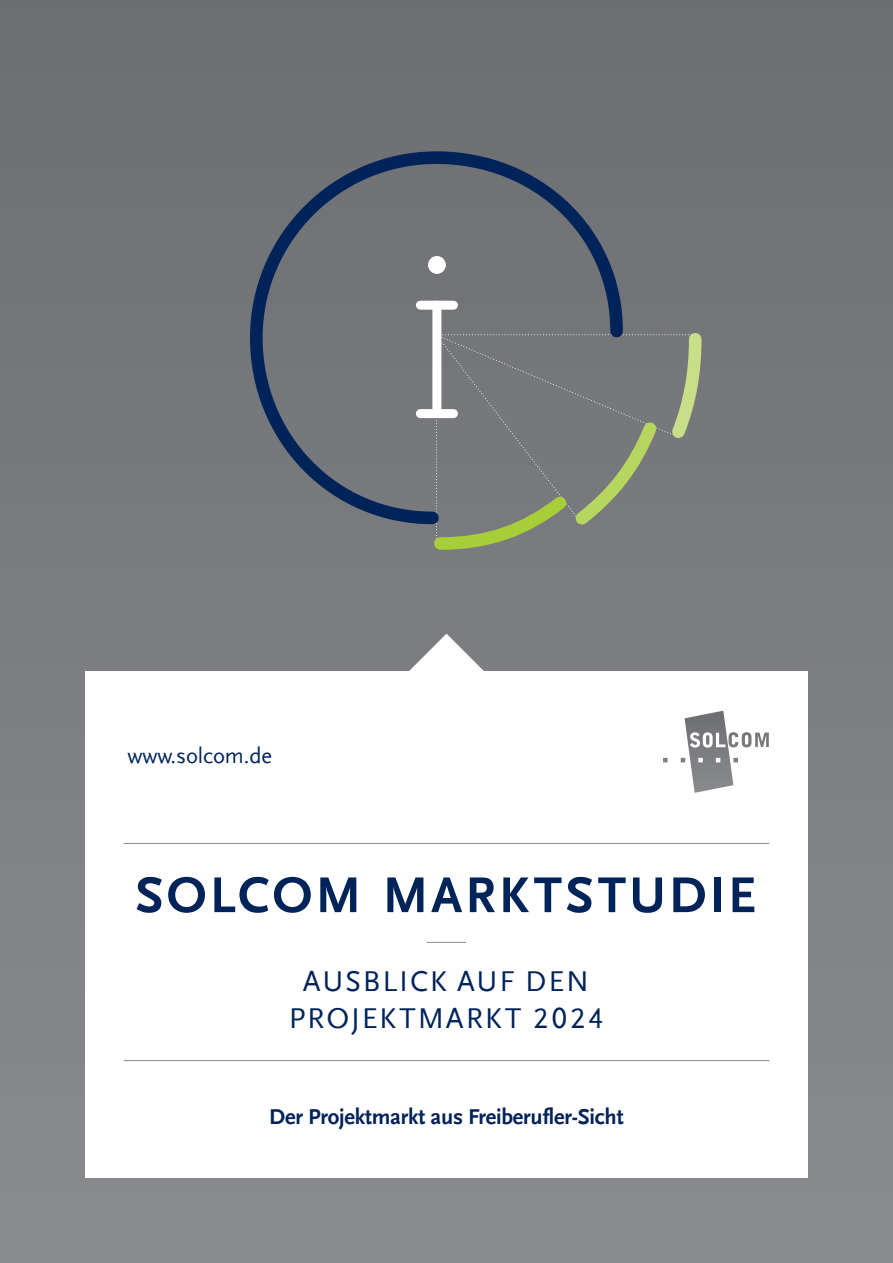
<style>
.page{position:relative;width:893px;height:1263px;background:#fff}
.page>*{position:absolute;margin:0;border:0;box-sizing:border-box;transform-origin:0 0}
.t1{font:700 52.5px "Scala Sans LF";letter-spacing:.06em;color:#002359}
.t2{font:30px/37.5px "Scala Sans LF";letter-spacing:.06em;color:#002359;text-align:center}
.t3{font:700 22.5px "Scala Sans LF";letter-spacing:-.01em;color:#002359}
.t4{font:22.5px "Scala Sans LF";letter-spacing:-.005em;color:#002359}
</style>
<div class="page">
<div style="left:0;top:0;width:893px;height:1263px;background:linear-gradient(to bottom,#6d6e71,#898c8f)"></div>
<div style="left:85px;top:671px;width:723px;height:507px;background:#fff"></div>
<svg style="left:407px;top:634px;width:79px;height:37px"></svg>
<hr style="left:124px;top:843px;width:645px;height:1px;background:#8a8c8f">
<hr style="left:124px;top:1060px;width:645px;height:1px;background:#8a8c8f">
<svg style="left:684px;top:711px;width:85px;height:82px"></svg>
<hr style="left:427px;top:942px;width:39px;height:1px;background:#8a8c8f">
<svg style="left:428px;top:327px;width:280px;height:229px;background:#7f8479"></svg>
<svg style="left:244px;top:145px;width:385px;height:385px;background:#6c7176"></svg>
<div style="left:432px;top:305px;width:9px;height:108px;background:#fff"></div>
<div style="left:420px;top:301px;width:33px;height:9px;background:#fff"></div>
<div style="left:420px;top:409px;width:33px;height:9px;background:#fff"></div>
<div style="left:428px;top:256px;width:18px;height:18px;background:#fff;border-radius:50%"></div>
<p class="t4" style="left:128px;top:743px;width:146px">www.solcom.de</p>
<h1 class="t1" style="left:135px;top:865px;width:622px">SOLCOM MARKTSTUDIE</h1>
<h2 class="t2" style="left:289px;top:962px;width:316px">AUSBLICK AUF DEN<br>PROJEKTMARKT 2024</h2>
<p class="t3" style="left:269px;top:1104px;width:356px">Der Projektmarkt aus Freiberufler-Sicht</p>
</div>
